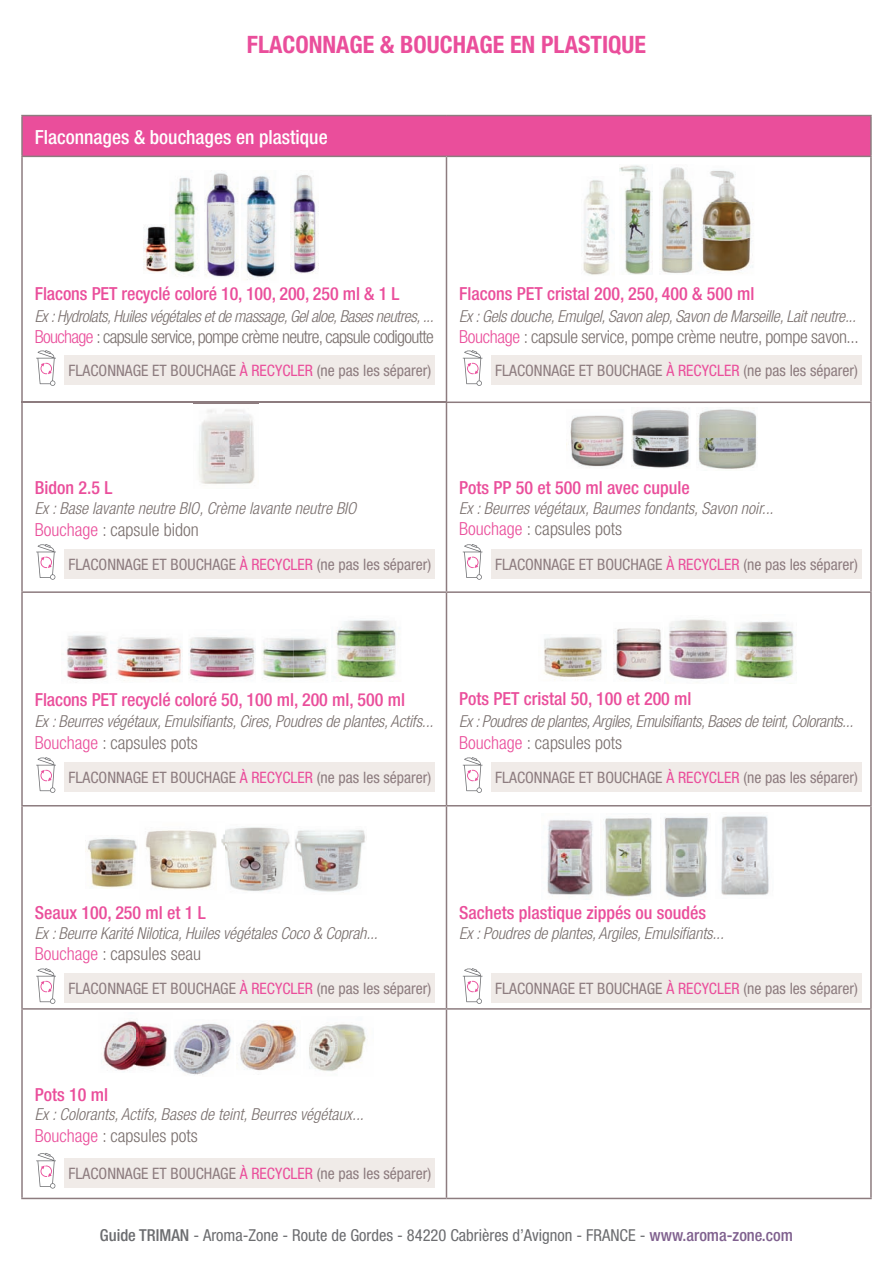
<style>
.page{position:relative;width:893px;height:1263px;background:#fff}
.page>*{position:absolute;margin:0;border:0;box-sizing:border-box;transform-origin:0 0}
.t1{font:700 condensed 24px "Helvetica Neue";color:#ea4e9b}
.t2{font:500 condensed 19.5px "Helvetica Neue";color:#fff}
.t3{font:500 condensed 18px "Helvetica Neue";color:#ea4e9b}
.t4{font:300 condensed 18px "Helvetica Neue";color:#7a706e}
.t5{font:300 condensed 18px "Helvetica Neue";letter-spacing:-.035em;color:#7a706e}
.t6{font:300 condensed 18px "Helvetica Neue";letter-spacing:-.02em;color:#7a706e}
.t7{font:italic 300 condensed 16.5px "Helvetica Neue";letter-spacing:-.01em;color:#7a706e}
.t8{font:condensed 16.5px "Helvetica Neue";color:#6c6d70}
.t9{font:italic 300 condensed 16.5px "Helvetica Neue";letter-spacing:-.03em;color:#7a706e}
.t10{font:condensed 15.75px "Helvetica Neue";color:#8d7c7f}
.s1{color:#ea4e9b}
.s2{font-weight:500}
.s3{font-weight:500;color:#7f608e}
</style>
<div class="page">
<div style="left:22px;top:116px;width:849px;height:40px;background:#ea4e9b"></div>
<hr style="left:21px;top:115px;width:425px;height:1px;background:#8d7c7f">
<hr style="left:21px;top:116px;width:2px;height:40px;background:#8d7c7f">
<hr style="left:446px;top:115px;width:426px;height:1px;background:#8d7c7f">
<hr style="left:870px;top:116px;width:2px;height:40px;background:#8d7c7f">
<hr style="left:21px;top:156px;width:425px;height:1px;background:#8d7c7f">
<hr style="left:21px;top:157px;width:2px;height:244px;background:#8d7c7f">
<hr style="left:446px;top:156px;width:426px;height:1px;background:#8d7c7f">
<hr style="left:446px;top:157px;width:1px;height:244px;background:#8d7c7f">
<hr style="left:870px;top:157px;width:2px;height:244px;background:#8d7c7f">
<hr style="left:21px;top:401px;width:425px;height:2px;background:#8d7c7f">
<hr style="left:21px;top:403px;width:2px;height:188px;background:#8d7c7f">
<hr style="left:446px;top:401px;width:426px;height:2px;background:#8d7c7f">
<hr style="left:446px;top:403px;width:1px;height:188px;background:#8d7c7f">
<hr style="left:870px;top:403px;width:2px;height:188px;background:#8d7c7f">
<hr style="left:21px;top:591px;width:425px;height:2px;background:#8d7c7f">
<hr style="left:21px;top:593px;width:2px;height:212px;background:#8d7c7f">
<hr style="left:446px;top:591px;width:426px;height:2px;background:#8d7c7f">
<hr style="left:446px;top:593px;width:1px;height:212px;background:#8d7c7f">
<hr style="left:870px;top:593px;width:2px;height:212px;background:#8d7c7f">
<hr style="left:21px;top:805px;width:425px;height:1px;background:#8d7c7f">
<hr style="left:21px;top:806px;width:2px;height:202px;background:#8d7c7f">
<hr style="left:446px;top:805px;width:426px;height:1px;background:#8d7c7f">
<hr style="left:446px;top:806px;width:1px;height:202px;background:#8d7c7f">
<hr style="left:870px;top:806px;width:2px;height:202px;background:#8d7c7f">
<hr style="left:21px;top:1008px;width:425px;height:2px;background:#8d7c7f">
<hr style="left:21px;top:1010px;width:2px;height:188px;background:#8d7c7f">
<hr style="left:446px;top:1008px;width:426px;height:2px;background:#8d7c7f">
<hr style="left:446px;top:1010px;width:1px;height:188px;background:#8d7c7f">
<hr style="left:870px;top:1010px;width:2px;height:188px;background:#8d7c7f">
<hr style="left:21px;top:1198px;width:425px;height:1px;background:#8d7c7f">
<hr style="left:446px;top:1198px;width:426px;height:1px;background:#8d7c7f">
<img style="left:661px;top:167px;width:92px;height:106px">
<img style="left:619px;top:165px;width:34px;height:109px">
<img style="left:583px;top:180px;width:27px;height:95px">
<img style="left:194px;top:403px;width:64px;height:81px">
<img style="left:614px;top:628px;width:48px;height:51px">
<img style="left:544px;top:637px;width:58px;height:43px">
<img style="left:669px;top:619px;width:125px;height:60px">
<img style="left:729px;top:619px;width:4px;height:60px">
<img style="left:566px;top:415px;width:58px;height:52px">
<img style="left:631px;top:409px;width:59px;height:59px">
<img style="left:697px;top:409px;width:60px;height:60px">
<img style="left:103px;top:1020px;width:64px;height:22px">
<img style="left:101px;top:1042px;width:68px;height:29px">
<img style="left:174px;top:1023px;width:58px;height:25px">
<img style="left:173px;top:1048px;width:57px;height:27px">
<img style="left:240px;top:1021px;width:58px;height:50px">
<img style="left:309px;top:1024px;width:57px;height:47px">
<img style="left:664px;top:817px;width:44px;height:81px">
<img style="left:547px;top:820px;width:46px;height:75px">
<img style="left:605px;top:818px;width:47px;height:82px">
<img style="left:721px;top:816px;width:48px;height:79px">
<img style="left:145px;top:830px;width:72px;height:59px">
<img style="left:85px;top:838px;width:52px;height:50px">
<img style="left:221px;top:827px;width:69px;height:65px">
<img style="left:295px;top:830px;width:70px;height:62px">
<img style="left:66px;top:635px;width:42px;height:48px">
<img style="left:262px;top:638px;width:66px;height:40px">
<img style="left:116px;top:637px;width:140px;height:44px">
<img style="left:336px;top:620px;width:60px;height:58px">
<img style="left:184px;top:637px;width:4px;height:44px">
<img style="left:174px;top:177px;width:25px;height:99px">
<img style="left:143px;top:224px;width:24px;height:48px">
<img style="left:204px;top:173px;width:34px;height:104px">
<img style="left:246px;top:176px;width:30px;height:104px">
<img style="left:291px;top:174px;width:26px;height:100px">
<div style="left:64px;top:355px;width:371px;height:30px;background:#f0ebe8"></div>
<svg style="left:36px;top:350px;width:20px;height:36px"></svg>
<div style="left:64px;top:549px;width:371px;height:30px;background:#f0ebe8"></div>
<svg style="left:36px;top:544px;width:20px;height:36px"></svg>
<div style="left:64px;top:762px;width:371px;height:30px;background:#f0ebe8"></div>
<svg style="left:36px;top:757px;width:20px;height:36px"></svg>
<div style="left:64px;top:973px;width:371px;height:30px;background:#f0ebe8"></div>
<svg style="left:36px;top:968px;width:20px;height:36px"></svg>
<div style="left:64px;top:1158px;width:371px;height:30px;background:#f0ebe8"></div>
<svg style="left:36px;top:1153px;width:20px;height:35px"></svg>
<div style="left:491px;top:355px;width:370px;height:30px;background:#f0ebe8"></div>
<svg style="left:463px;top:350px;width:20px;height:36px"></svg>
<div style="left:491px;top:549px;width:370px;height:30px;background:#f0ebe8"></div>
<svg style="left:463px;top:544px;width:20px;height:36px"></svg>
<div style="left:491px;top:762px;width:370px;height:30px;background:#f0ebe8"></div>
<svg style="left:463px;top:757px;width:20px;height:36px"></svg>
<div style="left:491px;top:973px;width:370px;height:30px;background:#f0ebe8"></div>
<svg style="left:463px;top:968px;width:20px;height:36px"></svg>
<h1 class="t1" style="left:247px;top:30px;width:401px">FLACONNAGE &amp; BOUCHAGE EN PLASTIQUE</h1>
<p class="t2" style="left:35px;top:125px;width:294px">Flaconnages &amp; bouchages en plastique</p>
<p class="t3" style="left:35px;top:283px;width:366px">Flacons PET recyclé coloré 10, 100, 200, 250 ml &amp; 1 L</p>
<p class="t9" style="left:35px;top:306px;width:400px">Ex : Hydrolats, Huiles végétales et de massage, Gel aloe, Bases neutres, ...</p>
<p class="t5" style="left:35px;top:326px;width:400px"><span class="s1">Bouchage</span> : capsule service, pompe crème neutre, capsule codigoutte</p>
<p class="t10" style="left:69px;top:362px;width:364px">FLACONNAGE ET BOUCHAGE <span class="s1">À RECYCLER</span> (ne pas les séparer)</p>
<p class="t3" style="left:459px;top:283px;width:297px">Flacons PET cristal 200, 250, 400 &amp; 500 ml</p>
<p class="t7" style="left:459px;top:306px;width:398px">Ex : Gels douche, Emulgel, Savon alep, Savon de Marseille, Lait neutre...</p>
<p class="t6" style="left:459px;top:326px;width:401px"><span class="s1">Bouchage</span> : capsule service, pompe crème neutre, pompe savon...</p>
<p class="t10" style="left:495px;top:362px;width:364px">FLACONNAGE ET BOUCHAGE <span class="s1">À RECYCLER</span> (ne pas les séparer)</p>
<p class="t3" style="left:35px;top:477px;width:79px">Bidon 2.5 L</p>
<p class="t7" style="left:35px;top:499px;width:323px">Ex : Base lavante neutre BIO, Crème lavante neutre BIO</p>
<p class="t4" style="left:35px;top:519px;width:165px"><span class="s1">Bouchage</span> : capsule bidon</p>
<p class="t10" style="left:69px;top:555px;width:364px">FLACONNAGE ET BOUCHAGE <span class="s1">À RECYCLER</span> (ne pas les séparer)</p>
<p class="t3" style="left:459px;top:477px;width:232px">Pots PP 50 et 500 ml avec cupule</p>
<p class="t7" style="left:459px;top:498px;width:316px">Ex : Beurres végétaux, Baumes fondants, Savon noir...</p>
<p class="t4" style="left:459px;top:519px;width:165px"><span class="s1">Bouchage</span> : capsules pots</p>
<p class="t10" style="left:495px;top:555px;width:364px">FLACONNAGE ET BOUCHAGE <span class="s1">À RECYCLER</span> (ne pas les séparer)</p>
<p class="t3" style="left:35px;top:688px;width:372px">Flacons PET recyclé coloré 50, 100 ml, 200 ml, 500 ml</p>
<p class="t7" style="left:35px;top:712px;width:400px">Ex : Beurres végétaux, Emulsifiants, Cires, Poudres de plantes, Actifs...</p>
<p class="t4" style="left:35px;top:732px;width:165px"><span class="s1">Bouchage</span> : capsules pots</p>
<p class="t10" style="left:69px;top:769px;width:364px">FLACONNAGE ET BOUCHAGE <span class="s1">À RECYCLER</span> (ne pas les séparer)</p>
<p class="t3" style="left:459px;top:688px;width:234px">Pots PET cristal 50, 100 et 200 ml</p>
<p class="t7" style="left:459px;top:712px;width:396px">Ex : Poudres de plantes, Argiles, Emulsifiants, Bases de teint, Colorants...</p>
<p class="t4" style="left:459px;top:732px;width:165px"><span class="s1">Bouchage</span> : capsules pots</p>
<p class="t10" style="left:495px;top:769px;width:364px">FLACONNAGE ET BOUCHAGE <span class="s1">À RECYCLER</span> (ne pas les séparer)</p>
<p class="t3" style="left:35px;top:902px;width:173px">Seaux 100, 250 ml et 1 L</p>
<p class="t7" style="left:35px;top:923px;width:345px">Ex : Beurre Karité Nilotica, Huiles végétales Coco &amp; Coprah...</p>
<p class="t4" style="left:35px;top:944px;width:168px"><span class="s1">Bouchage</span> : capsules seau</p>
<p class="t10" style="left:69px;top:980px;width:364px">FLACONNAGE ET BOUCHAGE <span class="s1">À RECYCLER</span> (ne pas les séparer)</p>
<p class="t3" style="left:459px;top:902px;width:248px">Sachets plastique zippés ou soudés</p>
<p class="t7" style="left:459px;top:923px;width:266px">Ex : Poudres de plantes, Argiles, Emulsifiants...</p>
<p class="t10" style="left:495px;top:980px;width:364px">FLACONNAGE ET BOUCHAGE <span class="s1">À RECYCLER</span> (ne pas les séparer)</p>
<p class="t3" style="left:35px;top:1083px;width:75px">Pots 10 ml</p>
<p class="t7" style="left:35px;top:1105px;width:331px">Ex : Colorants, Actifs, Bases de teint, Beurres végétaux...</p>
<p class="t4" style="left:35px;top:1125px;width:165px"><span class="s1">Bouchage</span> : capsules pots</p>
<p class="t10" style="left:69px;top:1164px;width:364px">FLACONNAGE ET BOUCHAGE <span class="s1">À RECYCLER</span> (ne pas les séparer)</p>
<p class="t8" style="left:100px;top:1226px;width:695px"><span class="s2">Guide TRIMAN</span> - Aroma-Zone - Route de Gordes - 84220 Cabrières d’Avignon - FRANCE - <span class="s3">www.aroma-zone.com</span></p>
</div>
